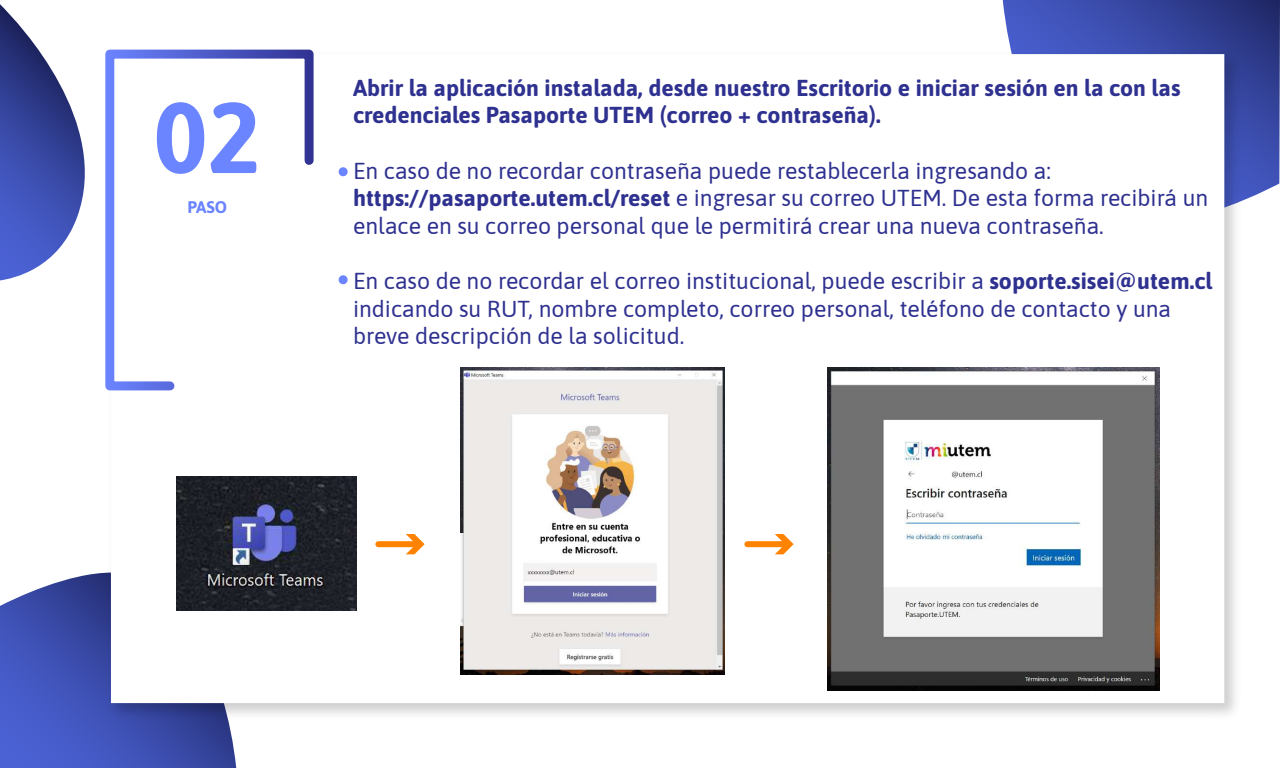
<style>
.page{position:relative;width:1280px;height:768px;background:#fff}
.page>*{position:absolute;margin:0;border:0;box-sizing:border-box;transform-origin:0 0}
.t1{font:700 100px "Asap";color:#6b84ff}
.t2{font:23px/27.6px "Asap";color:#2f3190}
.t3{font:700 23px/27.6px "Asap";color:#2f3190}
.t4{font:700 16.8px "Asap";color:#6b84ff}
.s1{font-weight:700}
</style>
<div class="page">
<svg style="left:1003px;top:0;width:277px;height:199px;background:#3b4ba3"></svg>
<svg style="left:0;top:573px;width:236px;height:195px;background:#4859b7"></svg>
<img style="left:103px;top:45px;width:1144px;height:680px">
<div style="left:111px;top:54px;width:1113px;height:649px;background:#fff"></div>
<svg style="left:0;top:4px;width:85px;height:276px"></svg>
<svg style="left:103px;top:45px;width:215px;height:350px"></svg>
<div style="left:378px;top:541px;width:39px;height:6px;background:#ff8300"></div>
<svg style="left:406px;top:534px;width:19px;height:20px"></svg>
<div style="left:747px;top:541px;width:39px;height:6px;background:#ff8300"></div>
<svg style="left:775px;top:534px;width:19px;height:20px"></svg>
<div style="left:339px;top:167px;width:9px;height:9px;background:#6b84ff;border-radius:50%"></div>
<div style="left:339px;top:275px;width:9px;height:9px;background:#6b84ff;border-radius:50%"></div>
<img style="left:177px;top:477px;width:180px;height:134px">
<img style="left:460px;top:367px;width:264px;height:307px">
<img style="left:828px;top:367px;width:332px;height:324px">
<h1 class="t1" style="left:154px;top:68px;width:108px">02</h1>
<p class="t4" style="left:187px;top:196px;width:41px">PASO</p>
<p class="t3" style="left:353px;top:73px;width:829px">Abrir la aplicación instalada, desde nuestro Escritorio e iniciar sesión en la con las credenciales Pasaporte UTEM (correo + contraseña).</p>
<p class="t2" style="left:353px;top:155px;width:857px">En caso de no recordar contraseña puede restablecerla ingresando a: <span class="s1">https://pasaporte.utem.cl/reset</span> e ingresar su correo UTEM. De esta forma recibirá un enlace en su correo personal que le permitirá crear una nueva contraseña.</p>
<p class="t2" style="left:353px;top:266px;width:861px">En caso de no recordar el correo institucional, puede escribir a <span class="s1">soporte.sisei@utem.cl </span>indicando su RUT, nombre completo, correo personal, teléfono de contacto y una breve descripción de la solicitud.</p>
</div>
